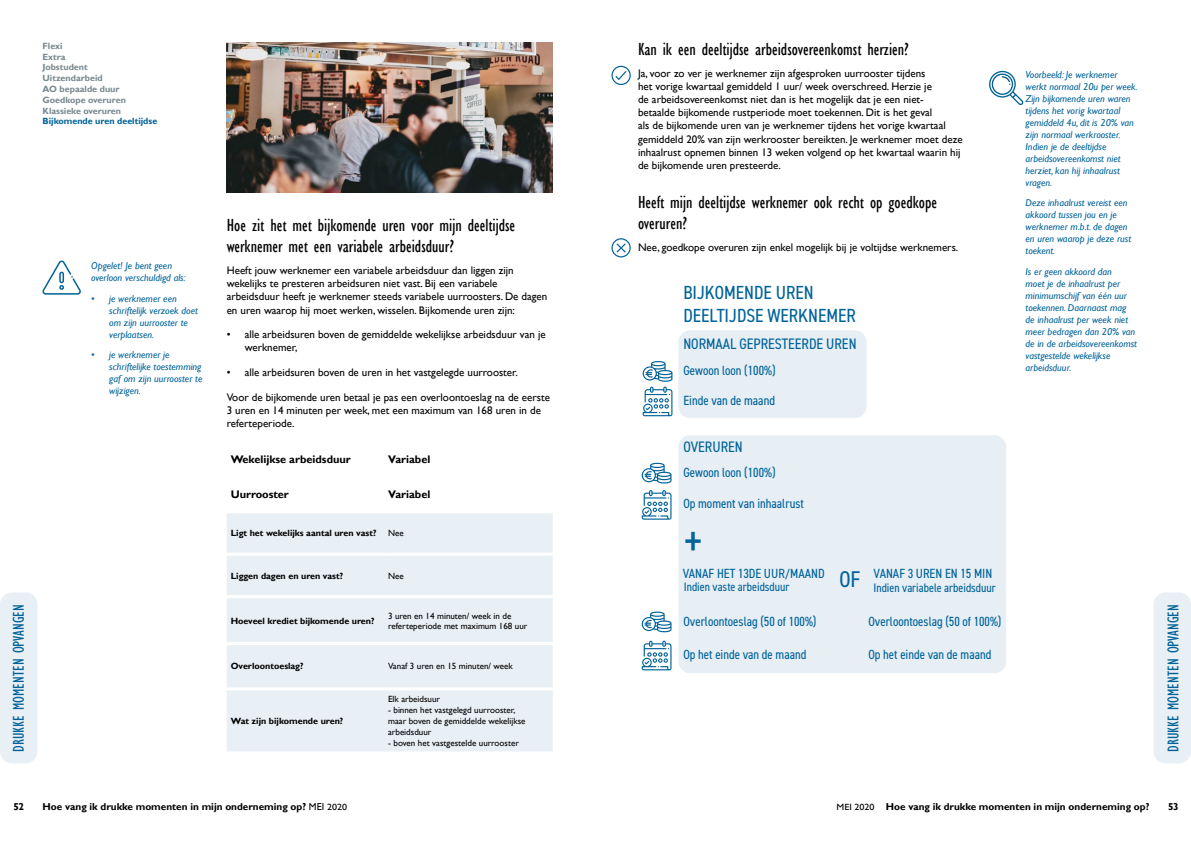
<style>
.page{position:relative;width:1191px;height:842px;background:#fff}
.page>*{position:absolute;margin:0;border:0;box-sizing:border-box;transform-origin:0 0}
.t1{font:condensed 47.6px "DIN2014";color:#00639a}
.t2{font:condensed 19px/22.8px "DIN2014";color:#00639a}
.t3{font:condensed 18px/21.6px "Gill Sans";color:#000}
.t4{font:condensed 16px "Gill Sans";color:#006298}
.t5{font:condensed 15.2px "DIN2014";color:#00639a}
.t6{font:condensed 13.3px "DIN2014";color:#00639a}
.t7{font:condensed 12.4px "DIN2014";color:#00639a}
.t8{font:11px/13.2px "Gill Sans";color:#000}
.t9{font:700 11px "Gill Sans";color:#000}
.t10{font:italic 10px/12px "Gill Sans";color:#006298}
.t11{font:700 10px "Gill Sans";color:#000}
.t12{font:9px/10.8px "Gill Sans";color:#000}
.t13{font:700 9px "Gill Sans";color:#000}
.t14{font:700 9px/10.8px "Gill Sans";color:#78888f}
.t15{font:700 9px "Gill Sans";color:#006298}
.s1{font-weight:400}
.s2{font-weight:400;font-size:9px}
.s3{font-size:11.3px}
</style>
<div class="page">
<div style="left:1153px;top:592px;width:38px;height:171px;background:#e9f0f5;border-radius:12px"></div>
<div style="left:0;top:592px;width:37px;height:171px;background:#e9f0f5;border-radius:12px"></div>
<img style="left:227px;top:43px;width:326px;height:150px">
<div style="left:227px;top:513px;width:326px;height:82px;background:#e9f0f5"></div>
<hr style="left:227px;top:553px;width:157px;height:3px;background:#fff">
<hr style="left:384px;top:553px;width:169px;height:3px;background:#fff">
<svg style="left:43px;top:261px;width:38px;height:34px"></svg>
<div style="left:227px;top:598px;width:326px;height:153px;background:#e9f0f5"></div>
<hr style="left:227px;top:642px;width:157px;height:3px;background:#fff">
<hr style="left:384px;top:642px;width:169px;height:3px;background:#fff">
<hr style="left:227px;top:687px;width:157px;height:3px;background:#fff">
<hr style="left:384px;top:687px;width:169px;height:3px;background:#fff">
<div style="left:678px;top:330px;width:188px;height:88px;background:#e7eef4;border-radius:12px"></div>
<svg style="left:989px;top:71px;width:34px;height:34px"></svg>
<div style="left:678px;top:435px;width:328px;height:238px;background:#e7eef4;border-radius:12px"></div>
<svg style="left:642px;top:361px;width:30px;height:55px"></svg>
<svg style="left:641px;top:463px;width:30px;height:20px"></svg>
<svg style="left:641px;top:490px;width:30px;height:30px"></svg>
<svg style="left:641px;top:612px;width:30px;height:20px"></svg>
<svg style="left:641px;top:641px;width:30px;height:29px"></svg>
<svg style="left:611px;top:66px;width:20px;height:19px"></svg>
<svg style="left:611px;top:238px;width:19px;height:19px"></svg>
<p class="t14" style="left:43px;top:41px;width:85px">Flexi<br>Extra<br>Jobstudent<br>Uitzendarbeid<br>AO bepaalde duur<br>Goedkope overuren<br>Klassieke overuren</p>
<p class="t15" style="left:43px;top:116px;width:116px">Bijkomende uren deeltijdse</p>
<h3 class="t4" style="left:9px;top:752px;width:149px;rotate:-90deg">DRUKKE MOMENTEN OPVANGEN</h3>
<p class="t10" style="left:91px;top:260px;width:96px">Opgelet! Je bent geen overloon verschuldigd als:</p>
<p class="t10" style="left:109px;top:293px;width:90px;text-indent:-18px">• je werknemer een schriftelijk verzoek doet om zijn uurrooster te verplaatsen.</p>
<p class="t10" style="left:109px;top:349px;width:95px;text-indent:-18px">• je werknemer je schriftelijke toestemming gaf om zijn uurrooster te wijzigen.</p>
<h3 class="t3" style="left:227px;top:214px;width:290px">Hoe zit het met bijkomende uren voor mijn deeltijdse werknemer met een variabele arbeidsduur?</h3>
<p class="t8" style="left:227px;top:264px;width:322px">Heeft jouw werknemer een variabele arbeidsduur dan liggen zijn wekelijks te presteren arbeidsuren niet vast. Bij een variabele arbeidsduur heeft je werknemer steeds variabele uurroosters. De dagen en uren waarop hij moet werken, wisselen. Bijkomende uren zijn:</p>
<p class="t8" style="left:245px;top:328px;width:302px;text-indent:-18px">• alle arbeidsuren boven de gemiddelde wekelijkse arbeidsduur van je werknemer,</p>
<p class="t8" style="left:227px;top:366px;width:293px">• alle arbeidsuren boven de uren in het vastgelegde uurrooster.</p>
<p class="t8" style="left:227px;top:390px;width:325px">Voor de bijkomende uren betaal je pas een overloontoeslag na de eerste<br>3 uren en 14 minuten per week, met een maximum van 168 uren in de referteperiode.</p>
<p class="t9" style="left:231px;top:453px;width:122px">Wekelijkse arbeidsduur</p>
<p class="t9" style="left:388px;top:453px;width:44px">Variabel</p>
<p class="t9" style="left:231px;top:488px;width:60px">Uurrooster</p>
<p class="t9" style="left:388px;top:488px;width:44px">Variabel</p>
<p class="t13" style="left:231px;top:528px;width:147px">Ligt het wekelijks aantal uren vast?</p>
<p class="t12" style="left:388px;top:528px;width:17px">Nee</p>
<p class="t13" style="left:231px;top:570px;width:114px">Liggen dagen en uren vast?</p>
<p class="t12" style="left:388px;top:570px;width:17px">Nee</p>
<p class="t13" style="left:231px;top:615px;width:145px">Hoeveel krediet bijkomende uren?</p>
<p class="t12" style="left:388px;top:610px;width:141px">3 uren en 14 minuten/ week in de referteperiode met maximum 168 uur</p>
<p class="t13" style="left:231px;top:661px;width:74px">Overloontoeslag?</p>
<p class="t12" style="left:388px;top:661px;width:126px">Vanaf 3 uren en 15 minuten/ week</p>
<p class="t13" style="left:231px;top:715px;width:114px">Wat zijn bijkomende uren?</p>
<p class="t12" style="left:388px;top:694px;width:54px">Elk arbeidsuur</p>
<p class="t12" style="left:388px;top:705px;width:139px">- binnen het vastgelegd uurrooster, maar boven de gemiddelde wekelijkse arbeidsduur</p>
<p class="t12" style="left:388px;top:737px;width:132px">- boven het vastgestelde uurrooster</p>
<p class="t11" style="left:14px;top:801px;width:12px">52</p>
<p class="t11" style="left:43px;top:801px;width:306px">Hoe vang ik drukke momenten in mijn onderneming op? <span class="s1">MEI</span> <span class="s2">2020</span></p>
<h3 class="t3" style="left:638px;top:38px;width:272px">Kan ik een deeltijdse arbeidsovereenkomst herzien?</h3>
<p class="t8" style="left:638px;top:67px;width:326px">Ja, voor zo ver je werknemer zijn afgesproken uurrooster tijdens<br>het vorige kwartaal gemiddeld 1 uur/ week overschreed. Herzie je<br>de arbeidsovereenkomst niet dan is het mogelijk dat je een niet&shy;betaalde bijkomende rustperiode moet toekennen. Dit is het geval<br>als de bijkomende uren van je werknemer tijdens het vorige kwartaal gemiddeld 20% van zijn werkrooster bereikten. Je werknemer moet deze inhaalrust opnemen binnen 13 weken volgend op het kwartaal waarin hij de bijkomende uren presteerde.</p>
<h3 class="t3" style="left:638px;top:191px;width:301px">Heeft mijn deeltijdse werknemer ook recht op goedkope overuren?</h3>
<p class="t8" style="left:638px;top:241px;width:322px">Nee, goedkope overuren zijn enkel mogelijk bij je voltijdse werknemers.</p>
<h2 class="t2" style="left:683px;top:280px;width:174px">BIJKOMENDE UREN<br>DEELTIJDSE WERKNEMER</h2>
<h3 class="t5" style="left:683px;top:333px;width:175px">NORMAAL GEPRESTEERDE UREN</h3>
<p class="t6" style="left:683px;top:362px;width:94px">Gewoon loon (100%)</p>
<p class="t6" style="left:683px;top:391px;width:93px">Einde van de maand</p>
<h3 class="t5" style="left:683px;top:436px;width:61px">OVERUREN</h3>
<p class="t6" style="left:683px;top:463px;width:94px">Gewoon loon (100%)</p>
<p class="t6" style="left:683px;top:495px;width:122px">Op moment van inhaalrust</p>
<h1 class="t1" style="left:683px;top:510px;width:21px">+</h1>
<p class="t6" style="left:682px;top:564px;width:143px">VANAF HET 13DE UUR<span class="s3">/</span>MAAND</p>
<p class="t7" style="left:684px;top:578px;width:107px">Indien vaste arbeidsduur</p>
<p class="t6" style="left:683px;top:612px;width:135px">Overloontoeslag (50 of 100%)</p>
<p class="t6" style="left:683px;top:645px;width:124px">Op het einde van de maand</p>
<p class="t6" style="left:873px;top:564px;width:120px">VANAF 3 UREN EN 15 MIN</p>
<p class="t7" style="left:839px;top:579px;width:158px"><sup>OF</sup> Indien variabele arbeidsduur</p>
<p class="t6" style="left:868px;top:613px;width:135px">Overloontoeslag (50 of 100%)</p>
<p class="t6" style="left:868px;top:646px;width:124px">Op het einde van de maand</p>
<p class="t10" style="left:1025px;top:69px;width:114px">Voorbeeld: Je werknemer werkt normaal 20u per week.<br>Zijn bijkomende uren waren tijdens het vorig kwartaal gemiddeld 4u, dit is 20% van zijn normaal werkrooster.<br>Indien je de deeltijdse arbeidsovereenkomst niet herziet, kan hij inhaalrust vragen.</p>
<p class="t10" style="left:1025px;top:197px;width:107px">Deze inhaalrust vereist een akkoord tussen jou en je werknemer m.b.t. de dagen en uren waarop je deze rust toekent.</p>
<p class="t10" style="left:1025px;top:266px;width:113px">Is er geen akkoord dan<br>moet je de inhaalrust per minimumschijf van één uur toekennen. Daarnaast mag de inhaalrust per week niet meer bedragen dan 20% van de in de arbeidsovereenkomst vastgestelde wekelijkse arbeidsduur.</p>
<h3 class="t4" style="left:1164px;top:752px;width:149px;rotate:-90deg">DRUKKE MOMENTEN OPVANGEN</h3>
<p class="t11" style="left:836px;top:801px;width:314px"><span class="s2">MEI 2020</span> Hoe vang ik drukke momenten in mijn onderneming op?</p>
<p class="t11" style="left:1168px;top:801px;width:12px">53</p>
</div>
